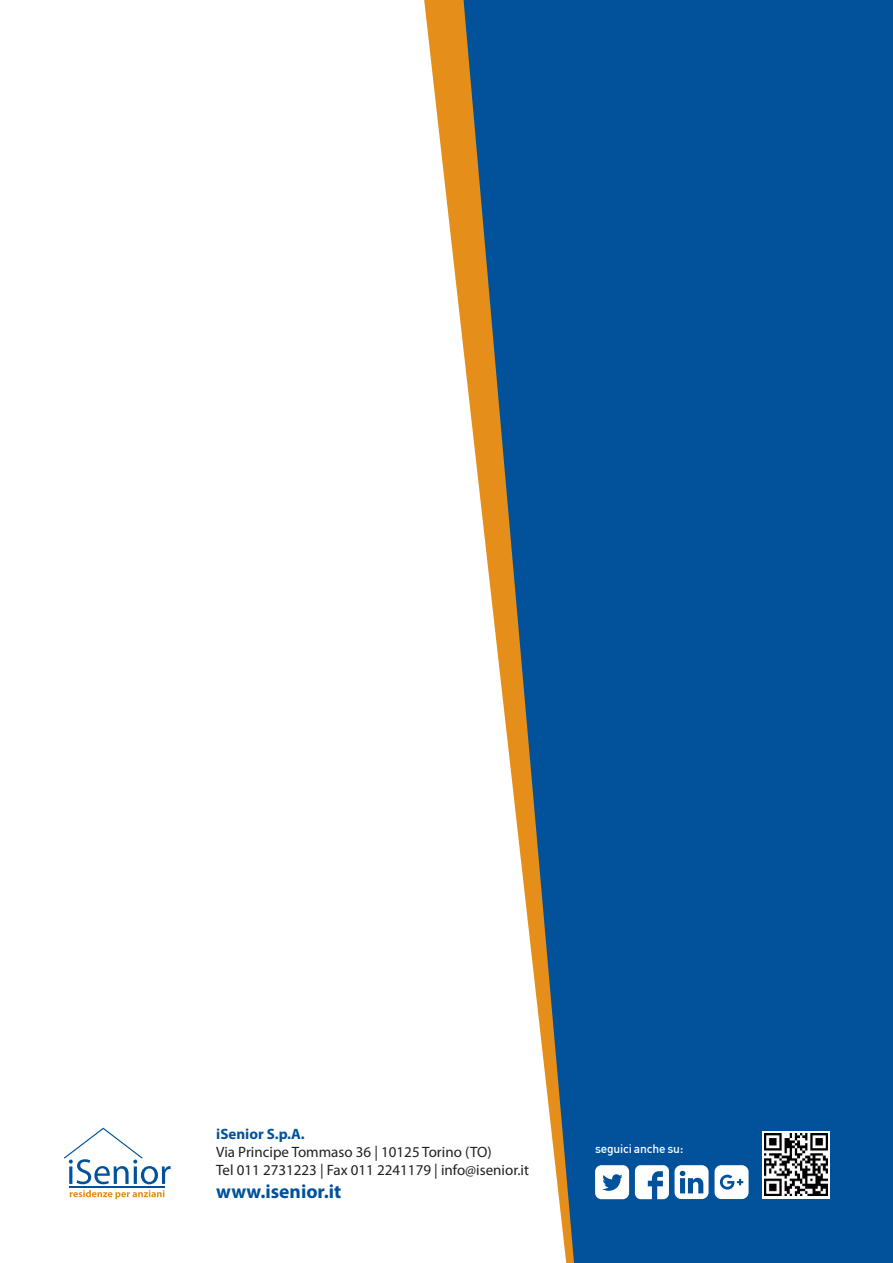
<style>
.page{position:relative;width:893px;height:1263px;background:#fff}
.page>*{position:absolute;margin:0;border:0;box-sizing:border-box;transform-origin:0 0}
.t1{font:700 19.5px "Myriad Pro";color:#01529a}
.t2{font:15px/18px "Myriad Pro";color:#231f20}
.t3{font:700 15px "Myriad Pro";color:#01529a}
.t4{font:500 12px "DIN Pro";letter-spacing:-.015em;color:#fff}
</style>
<div class="page">
<svg style="left:424px;top:0;width:40px;height:354px"></svg>
<svg style="left:464px;top:0;width:429px;height:1263px;background:#20639c"></svg>
<svg style="left:70px;top:1190px;width:94px;height:9px"></svg>
<hr style="left:69px;top:1187px;width:96px;height:1px;background:#01529a">
<svg style="left:64px;top:1128px;width:107px;height:56px"></svg>
<div style="left:762px;top:1130px;width:68px;height:68px;background:#fff"></div>
<img style="left:764px;top:1133px;width:63px;height:63px">
<svg style="left:595px;top:1165px;width:34px;height:34px"></svg>
<svg style="left:715px;top:1165px;width:34px;height:34px"></svg>
<svg style="left:635px;top:1165px;width:74px;height:34px"></svg>
<p class="t3" style="left:216px;top:1128px;width:90px">iSenior S.p.A.</p>
<p class="t2" style="left:216px;top:1144px;width:314px">Via Principe Tommaso 36 | 10125 Torino (TO)<br>Tel 011 2731223 | Fax 011 2241179 | info@isenior.it</p>
<h1 class="t1" style="left:216px;top:1184px;width:127px">www.isenior.it</h1>
<p class="t4" style="left:595px;top:1144px;width:90px">seguici anche su:</p>
</div>
